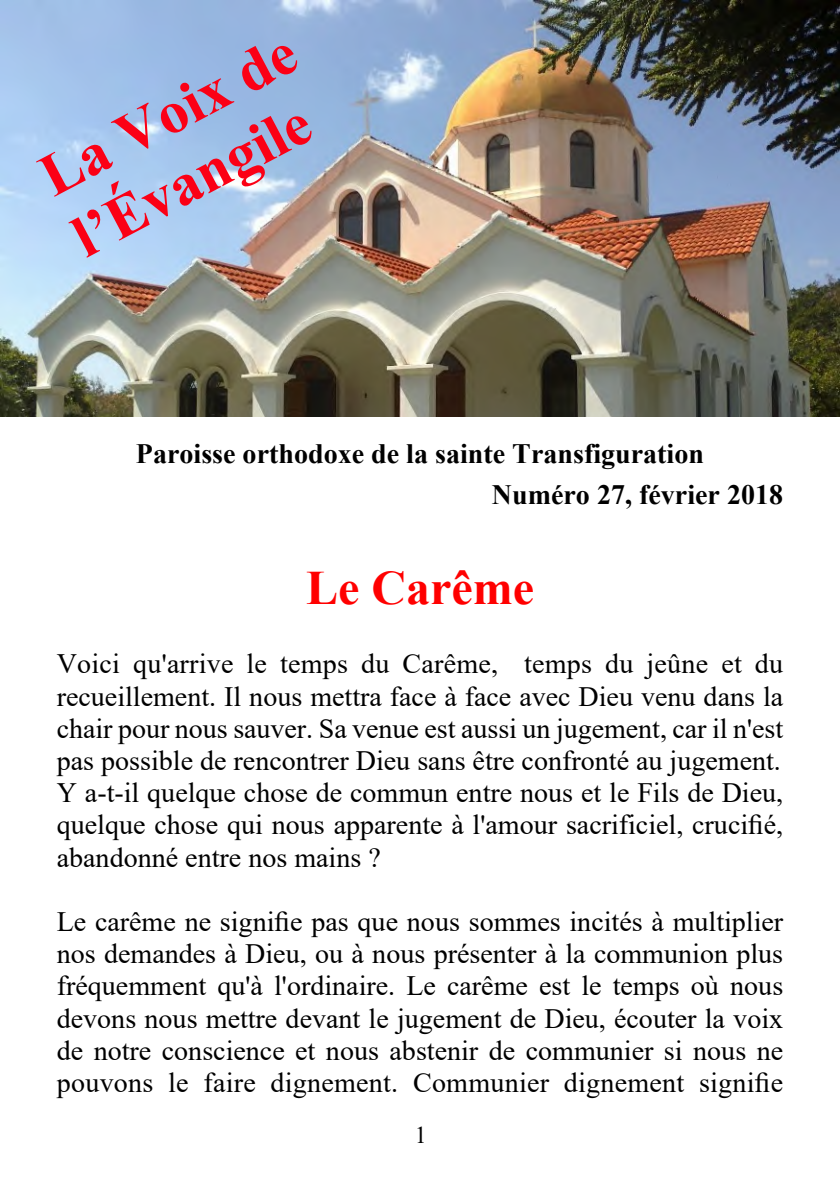
<style>
.page{position:relative;width:840px;height:1191px;background:#fff}
.page>*{position:absolute;margin:0;border:0;box-sizing:border-box;transform-origin:0 0}
.t1{font:700 60px/68.8px "Times New Roman";color:#fb0015}
.t2{font:700 48px "Times New Roman";color:#f00}
.t3{font:28px/32.2px "Times New Roman";letter-spacing:.005em;color:#000;text-align:justify}
.t4{font:700 28px "Times New Roman";color:#000}
.t5{font:24px "Times New Roman";color:#000}
</style>
<div class="page">
<img style="left:0;top:0;width:839px;height:416px">
<h1 class="t1" style="left:31px;top:155px;width:282px;rotate:-28deg">La Voix de l’Évangile</h1>
<p class="t4" style="left:136px;top:444px;width:569px">Paroisse orthodoxe de la sainte Transfiguration</p>
<p class="t4" style="left:491px;top:485px;width:292px">Numéro 27, février 2018</p>
<h2 class="t2" style="left:306px;top:571px;width:229px">Le Carême</h2>
<p class="t3" style="left:57px;top:650px;width:727px">Voici qu'arrive le temps du Carême, temps du jeûne et du recueillement. Il nous mettra face à face avec Dieu venu dans la chair pour nous sauver. Sa venue est aussi un jugement, car il n'est pas possible de rencontrer Dieu sans être confronté au jugement.<br>Y a-t-il quelque chose de commun entre nous et le Fils de Dieu, quelque chose qui nous apparente à l'amour sacrificiel, crucifié, abandonné entre nos mains ?</p>
<p class="t3" style="left:57px;top:908px;width:727px">Le carême ne signifie pas que nous sommes incités à multiplier nos demandes à Dieu, ou à nous présenter à la communion plus fréquemment qu'à l'ordinaire. Le carême est le temps où nous devons nous mettre devant le jugement de Dieu, écouter la voix de notre conscience et nous abstenir de communier si nous ne pouvons le faire dignement. Communier dignement signifie</p>
<p class="t5" style="left:415px;top:1126px;width:13px">1</p>
</div>
